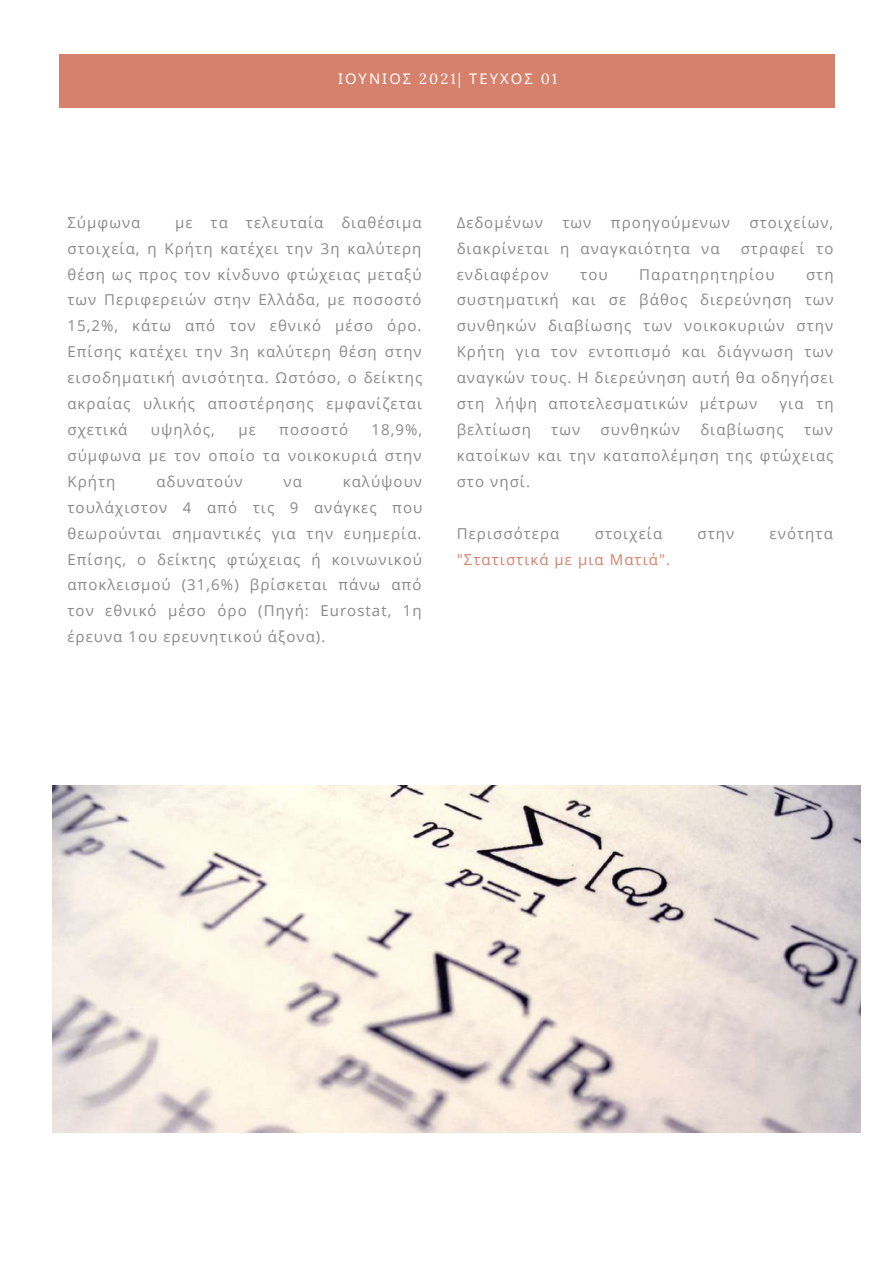
<style>
.page{position:relative;width:894px;height:1264px;background:#fff}
.page>*{position:absolute;margin:0;border:0;box-sizing:border-box;transform-origin:0 0}
.t1{font:15px/26px "Open Sans";letter-spacing:.07em;color:#898989;text-align:justify}
.t2{font:15px "Open Sans";letter-spacing:.07em;color:#d6816b}
.t3{font:14.7px "Noto Sans";letter-spacing:.14em;color:#fff}
.s1{font-family:"Lora"}
</style>
<div class="page">
<div style="left:60px;top:54px;width:774px;height:53px;background:#d6816b"></div>
<img style="left:52px;top:785px;width:808px;height:347px">
<p class="t3" style="left:338px;top:68px;width:221px">ΙΟΥΝΙΟΣ <span class="s1">2021|</span> ΤΕΥΧΟΣ <span class="s1">01</span></p>
<p class="t1" style="left:67px;top:209px;width:356px;text-indent:107px">με τα τελευταία διαθέσιμα στοιχεία, η Κρήτη κατέχει την 3η καλύτερη θέση ως προς τον κίνδυνο φτώχειας μεταξύ των Περιφερειών στην Ελλάδα, με ποσοστό 15,2%, κάτω από τον εθνικό μέσο όρο.<br>Επίσης κατέχει την 3η καλύτερη θέση στην εισοδηματική ανισότητα. Ωστόσο, ο δείκτης ακραίας υλικής αποστέρησης εμφανίζεται σχετικά</p>
<p class="t1" style="left:67px;top:209px;width:74px">Σύμφωνα</p>
<p class="t1" style="left:151px;top:416px;width:65px">υψηλός,</p>
<p class="t1" style="left:238px;top:416px;width:19px">με</p>
<p class="t1" style="left:279px;top:416px;width:70px">ποσοστό</p>
<p class="t1" style="left:67px;top:416px;width:356px;text-indent:304px">18,9%, σύμφωνα με τον οποίο τα νοικοκυριά στην Κρήτη</p>
<p class="t1" style="left:67px;top:468px;width:356px;text-indent:275px">καλύψουν τουλάχιστον 4 από τις 9 ανάγκες που θεωρούνται σημαντικές για την ευημερία.<br>Επίσης, ο δείκτης φτώχειας ή κοινωνικού αποκλεισμού (31,6%) βρίσκεται πάνω από τον εθνικό μέσο όρο (Πηγή: Eurostat, 1η έρευνα 1ου ερευνητικού άξονα).</p>
<p class="t1" style="left:156px;top:468px;width:88px">αδυνατούν</p>
<p class="t1" style="left:283px;top:468px;width:20px">να</p>
<p class="t1" style="left:456px;top:209px;width:88px">Δεδομένων</p>
<p class="t1" style="left:562px;top:209px;width:30px">των</p>
<p class="t1" style="left:610px;top:209px;width:120px">προηγούμενων</p>
<p class="t1" style="left:749px;top:209px;width:85px">στοιχείων,</p>
<p class="t1" style="left:456px;top:235px;width:264px">διακρίνεται η αναγκαιότητα να</p>
<p class="t1" style="left:740px;top:235px;width:94px">στραφεί το</p>
<p class="t1" style="left:456px;top:261px;width:93px">ενδιαφέρον</p>
<p class="t1" style="left:580px;top:261px;width:29px">του</p>
<p class="t1" style="left:639px;top:261px;width:137px">Παρατηρητηρίου</p>
<p class="t1" style="left:456px;top:261px;width:378px;text-indent:349px">στη συστηματική και σε βάθος διερεύνηση των συνθηκών διαβίωσης των νοικοκυριών στην Κρήτη για τον εντοπισμό και διάγνωση των αναγκών τους. Η διερεύνηση αυτή θα οδηγήσει στη λήψη αποτελεσματικών μέτρων</p>
<p class="t1" style="left:779px;top:390px;width:56px">για τη</p>
<p class="t1" style="left:456px;top:416px;width:76px">βελτίωση</p>
<p class="t1" style="left:551px;top:416px;width:30px">των</p>
<p class="t1" style="left:600px;top:416px;width:81px">συνθηκών</p>
<p class="t1" style="left:700px;top:416px;width:85px">διαβίωσης</p>
<p class="t1" style="left:456px;top:416px;width:378px;text-indent:347px">των κατοίκων και την καταπολέμηση της φτώχειας στο νησί.</p>
<p class="t1" style="left:456px;top:520px;width:104px">Περισσότερα</p>
<p class="t1" style="left:594px;top:520px;width:69px">στοιχεία</p>
<p class="t1" style="left:697px;top:520px;width:38px">στην</p>
<p class="t1" style="left:769px;top:520px;width:65px">ενότητα</p>
<p class="t2" style="left:456px;top:548px;width:215px">"Στατιστικά με μια Ματιά".</p>
</div>
